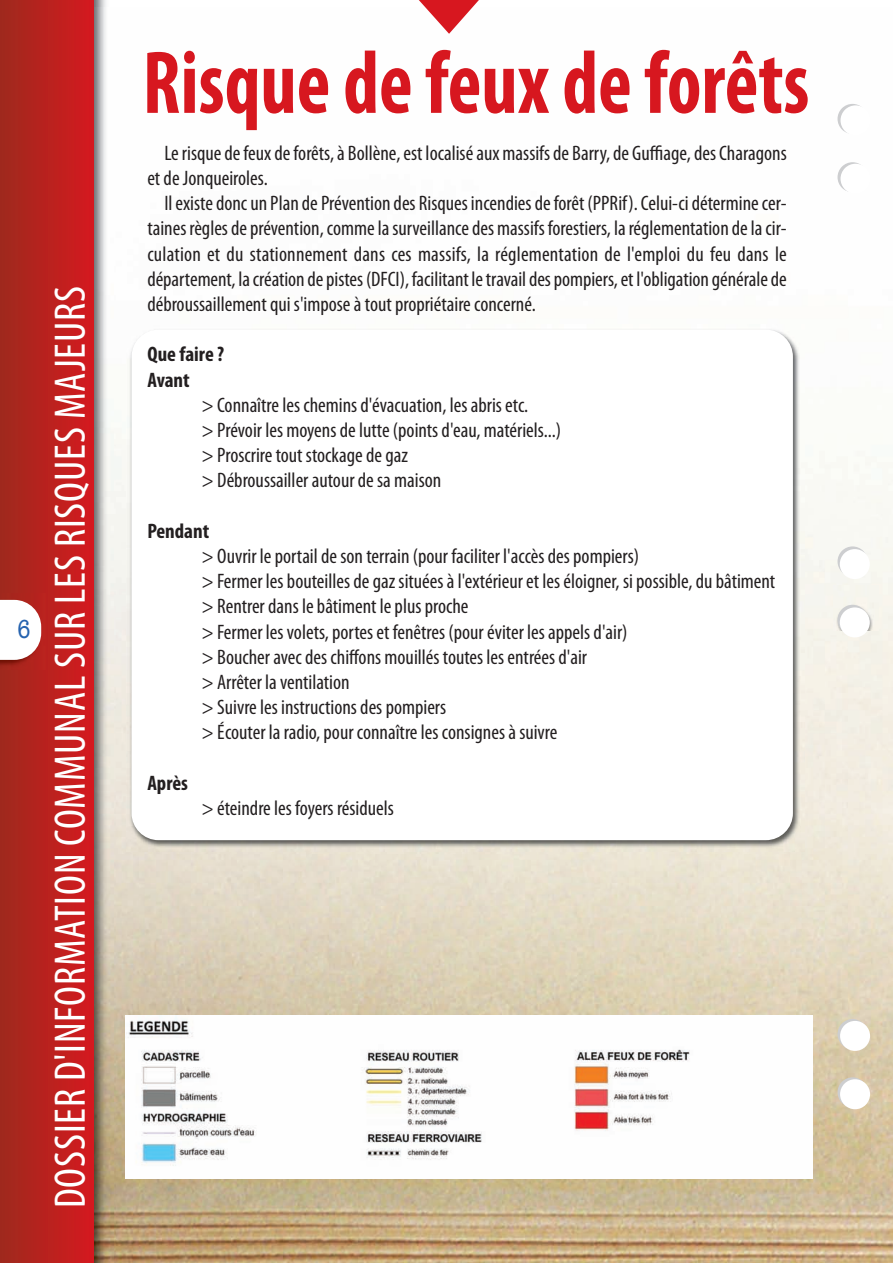
<style>
.page{position:relative;width:893px;height:1263px;background:#fff}
.page>*{position:absolute;margin:0;border:0;box-sizing:border-box;transform-origin:0 0}
.t1{font:700 condensed 90px "Myriad Pro";color:#d7171f;scale:.89 1}
.t2{font:condensed 44.25px "Myriad Pro";letter-spacing:.02em;color:#fff}
.t3{font:condensed 27px "American Typewriter";color:#2663af}
.t4{font:condensed 21px/25.2px "Myriad Pro";color:#231f20}
.t5{font:700 condensed 21px/25.2px "Myriad Pro";color:#231f20}
</style>
<div class="page">
<img style="left:113px;top:430px;width:780px;height:833px">
<img style="left:833px;top:585px;width:45px;height:45px">
<svg style="left:837px;top:104px;width:23px;height:29px"></svg>
<svg style="left:837px;top:162px;width:24px;height:30px"></svg>
<svg style="left:837px;top:546px;width:33px;height:46px"></svg>
<svg style="left:837px;top:605px;width:33px;height:32px"></svg>
<svg style="left:837px;top:1019px;width:33px;height:45px"></svg>
<svg style="left:837px;top:1077px;width:33px;height:32px"></svg>
<img style="left:94px;top:0;width:12px;height:7px">
<img style="left:94px;top:7px;width:19px;height:1256px">
<div style="left:0;top:0;width:94px;height:1263px;background:linear-gradient(to right,#9e291d,#d41a1f)"></div>
<img style="left:126px;top:329px;width:678px;height:522px">
<div style="left:132px;top:330px;width:661px;height:510px;background:#fff;border-radius:27px"></div>
<img style="left:0;top:593px;width:45px;height:77px">
<svg style="left:0;top:600px;width:41px;height:60px"></svg>
<img style="left:125px;top:1016px;width:688px;height:162px">
<svg style="left:419px;top:0;width:60px;height:34px"></svg>
<p class="t3" style="left:17px;top:609px;width:15px">6</p>
<h2 class="t2" style="left:55px;top:1208px;width:924px;rotate:-90deg">Dossier D'information communal sur les risques majeurs</h2>
<h1 class="t1" style="left:143px;top:51px;width:751px">Risque de feux de forêts</h1>
<p class="t4" style="left:147px;top:142px;width:641px;text-indent:17px">le risque de feux de forêts, à Bollène, est localisé aux massifs de Barry, de Guffiage, des charagons et de jonqueiroles.</p>
<p class="t4" style="left:147px;top:192px;width:641px;text-align:justify;text-indent:17px">il existe donc un Plan de Prévention des risques incendies de forêt (PPrif). celui-ci détermine cer&shy;taines règles de prévention, comme la surveillance des massifs forestiers, la réglementation de la cir&shy;culation et du stationnement dans ces massifs, la réglementation de l'emploi du feu dans le département, la création de pistes (Dfci), facilitant le travail des pompiers, et l'obligation générale de débroussaillement qui s'impose à tout propriétaire concerné.</p>
<p class="t5" style="left:147px;top:343px;width:78px">Que faire ?<br>Avant</p>
<p class="t4" style="left:201px;top:394px;width:361px">&gt; connaître les chemins d'évacuation, les abris etc.<br>&gt; Prévoir les moyens de lutte (points d'eau, matériels...) &gt; Proscrire tout stockage de gaz<br>&gt; Débroussailler autour de sa maison</p>
<p class="t5" style="left:147px;top:520px;width:63px">Pendant</p>
<p class="t4" style="left:201px;top:545px;width:575px">&gt; ouvrir le portail de son terrain (pour faciliter l'accès des pompiers)<br>&gt; fermer les bouteilles de gaz situées à l'extérieur et les éloigner, si possible, du bâtiment &gt; rentrer dans le bâtiment le plus proche<br>&gt; fermer les volets, portes et fenêtres (pour éviter les appels d'air)<br>&gt; Boucher avec des chiffons mouillés toutes les entrées d'air<br>&gt; arrêter la ventilation<br>&gt; suivre les instructions des pompiers<br>&gt; Écouter la radio, pour connaître les consignes à suivre</p>
<p class="t5" style="left:147px;top:772px;width:42px">Après</p>
<p class="t4" style="left:201px;top:797px;width:194px">&gt; éteindre les foyers résiduels</p>
</div>
